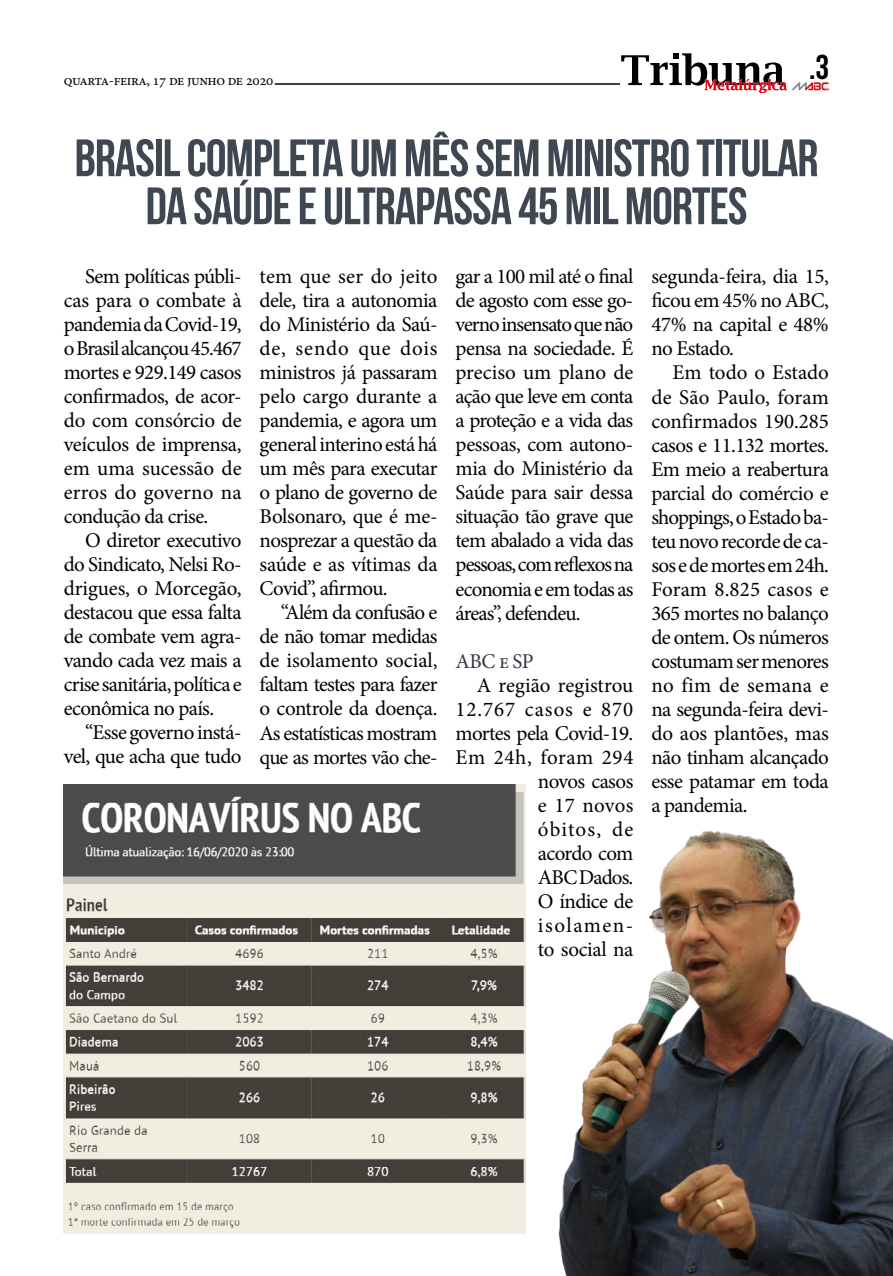
<style>
.page{position:relative;width:893px;height:1276px;background:#fff}
.page>*{position:absolute;margin:0;border:0;box-sizing:border-box;transform-origin:0 0}
.t1{font:52.5px/48px "Bebas Neue";letter-spacing:-.02em;color:#3f4752;text-align:center}
.t2{font:34.5px "Bebas Neue";color:#000}
.t3{font:21px/24px "Minion Pro";letter-spacing:-.03em;color:#000;text-align:justify}
.t4{font:21px/24px "Minion Pro";letter-spacing:.03em;color:#000;text-align:right}
.t5{font:21px "Minion Pro";color:#323a45}
.t6{font:15px "Minion Pro";letter-spacing:-.03em;color:#000}
</style>
<div class="page">
<svg style="left:621px;top:53px;width:208px;height:40px"></svg>
<hr style="left:275px;top:83px;width:345px;height:2px;background:#000">
<img style="left:64px;top:785px;width:461px;height:448px">
<img style="left:558px;top:830px;width:335px;height:446px">
<p class="t6" style="left:64px;top:70px;width:211px">quarta-feira, 17 de junho de 2020</p>
<h2 class="t2" style="left:809px;top:48px;width:22px">.3</h2>
<h1 class="t1" style="left:75px;top:133px;width:745px">BRASIL COMPLETA UM MÊS SEM MINISTRO TITULAR<br>DA SAÚDE E ULTRAPASSA 45 MIL MORTES</h1>
<p class="t3" style="left:64px;top:265px;width:179px;text-indent:21px">Sem políticas públi&shy;cas para o combate à pandemia da Covid-19, o Brasil alcançou 45.467 mortes e 929.149 casos confirmados, de acor&shy;do com consórcio de veículos de imprensa, em uma sucessão de erros do governo na condução da crise.</p>
<p class="t3" style="left:64px;top:529px;width:179px;text-indent:21px">O diretor executivo do Sindicato, Nelsi Ro&shy;drigues, o Morcegão, destacou que essa falta de combate vem agra&shy;vando cada vez mais a crise sanitária, política e econômica no país.</p>
<p class="t3" style="left:64px;top:721px;width:179px;text-align:right">“Esse governo instá&shy;vel, que acha que tudo</p>
<p class="t3" style="left:260px;top:265px;width:179px">tem que ser do jeito dele, tira a autonomia do Ministério da Saú&shy;de, sendo que dois ministros já passaram pelo cargo durante a pandemia, e agora um general interino está há um mês para executar o plano de governo de Bolsonaro, que é me&shy;nosprezar a questão da saúde e as vítimas da Covid”, afirmou.</p>
<p class="t3" style="left:260px;top:601px;width:179px;text-indent:21px">“Além da confusão e de não tomar medidas de isolamento social, faltam testes para fazer o controle da doença.<br>As estatísticas mostram que as mortes vão che-</p>
<p class="t3" style="left:455px;top:265px;width:179px">gar a 100 mil até o final de agosto com esse go&shy;verno insensato que não pensa na sociedade. É preciso um plano de ação que leve em conta a proteção e a vida das pessoas, com autono&shy;mia do Ministério da Saúde para sair dessa situação tão grave que tem abalado a vida das pessoas, com reflexos na economia e em todas as áreas”, defendeu.</p>
<p class="t5" style="left:455px;top:647px;width:80px">ABC e SP</p>
<p class="t4" style="left:455px;top:673px;width:179px">A região registrou<br>12.767 casos e 870 mortes pela Covid-19.<br>Em 24h, foram 294 novos casos<br>e 17 novos<br>óbitos, de<br>acordo com<br>ABC Dados.<br>O índice de isolamen-<br>to social na</p>
<p class="t3" style="left:651px;top:265px;width:179px">segunda-feira, dia 15, ficou em 45% no ABC, 47% na capital e 48% no Estado.</p>
<p class="t3" style="left:651px;top:361px;width:179px;text-indent:21px">Em todo o Estado de São Paulo, foram confirmados 190.285 casos e 11.132 mortes.<br>Em meio a reabertura parcial do comércio e shoppings, o Estado ba&shy;teu novo recorde de ca&shy;sos e de mortes em 24h.<br>Foram 8.825 casos e 365 mortes no balanço de ontem. Os números costumam ser menores no fim de semana e na segunda-feira devi&shy;do aos plantões, mas não tinham alcançado esse patamar em toda a pandemia.</p>
</div>
